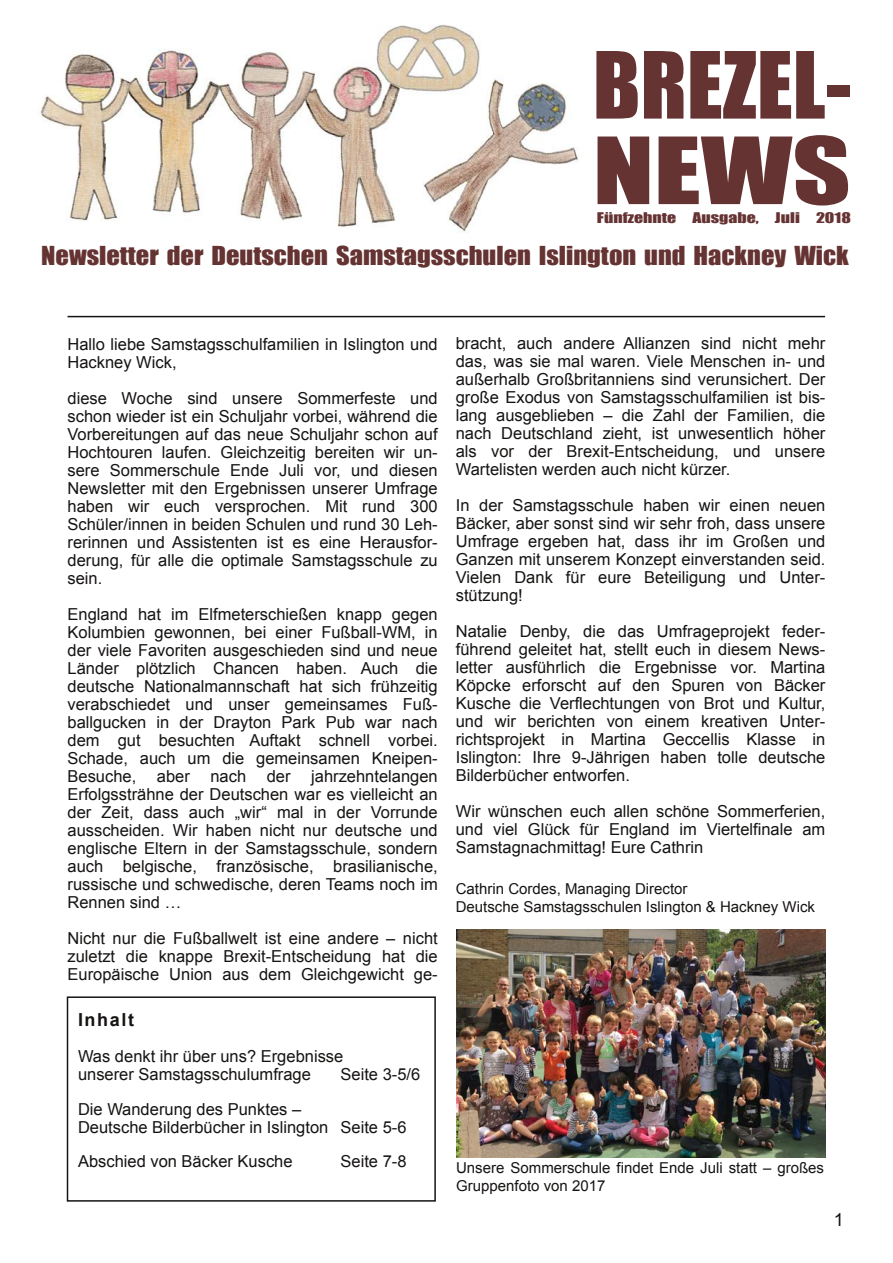
<style>
.page{position:relative;width:893px;height:1263px;background:#fff}
.page>*{position:absolute;margin:0;border:0;box-sizing:border-box;transform-origin:0 0}
.t1{font:85.5px/85.5px "Impact";color:#633}
.t2{font:24px "Impact";color:#633;scale:1.1 1}
.t3{font:700 18px "Arial";letter-spacing:.09em;color:#161413}
.t4{font:18px "Arial";color:#161413}
.t5{font:16.5px/18px "Arial";color:#161413;text-align:justify}
.t6{font:15px/18px "Arial";color:#161413}
.t7{font:13.5px "Impact";color:#633;scale:1.32 1}
</style>
<div class="page">
<img style="left:39px;top:25px;width:540px;height:208px">
<div style="left:67px;top:996px;width:369px;height:205px;border:2px solid #161413"></div>
<hr style="left:68px;top:316px;width:757px;height:1px;background:#161413">
<img style="left:456px;top:929px;width:369px;height:228px">
<h1 class="t1" style="left:593px;top:40px;width:259px">BREZEL-<br>NEWS</h1>
<p class="t7" style="left:597px;top:207px;width:194px">Fünfzehnte Ausgabe, Juli 2018</p>
<h2 class="t2" style="left:41px;top:237px;width:736px">Newsletter der Deutschen Samstagsschulen Islington und Hackney Wick</h2>
<p class="t5" style="left:68px;top:335px;width:372px">Hallo liebe Samstagsschulfamilien in Islington und<br>Hackney Wick,</p>
<p class="t5" style="left:68px;top:389px;width:372px">diese Woche sind unsere Sommerfeste und schon wieder ist ein Schuljahr vorbei, während die Vorbereitungen auf das neue Schuljahr schon auf Hochtouren laufen. Gleichzeitig bereiten wir un&shy;sere Sommerschule Ende Juli vor, und diesen Newsletter mit den Ergebnissen unserer Umfrage haben wir euch versprochen. Mit rund 300<br>Schüler/innen in beiden Schulen und rund 30 Leh&shy;rerinnen und Assistenten ist es eine Herausfor&shy;derung, für alle die optimale Samstagsschule zu sein.</p>
<p class="t5" style="left:68px;top:605px;width:372px">England hat im Elfmeterschießen knapp gegen Kolumbien gewonnen, bei einer Fußball-WM, in der viele Favoriten ausgeschieden sind und neue Länder plötzlich Chancen haben. Auch die deutsche Nationalmannschaft hat sich frühzeitig verabschiedet und unser gemeinsames Fuß&shy;ballgucken in der Drayton Park Pub war nach dem gut besuchten Auftakt schnell vorbei.<br>Schade, auch um die gemeinsamen Kneipen-Besuche, aber nach der jahrzehntelangen Erfolgssträhne der Deutschen war es vielleicht an der Zeit, dass auch „wir“ mal in der Vorrunde ausscheiden. Wir haben nicht nur deutsche und englische Eltern in der Samstagsschule, sondern auch belgische, französische, brasilianische, russische und schwedische, deren Teams noch im Rennen sind …</p>
<p class="t5" style="left:68px;top:929px;width:372px">Nicht nur die Fußballwelt ist eine andere – nicht zuletzt die knappe Brexit-Entscheidung hat die Europäische Union aus dem Gleichgewicht ge-</p>
<p class="t3" style="left:78px;top:1008px;width:58px">Inhalt</p>
<p class="t5" style="left:78px;top:1047px;width:267px">Was denkt ihr über uns? Ergebnisse unserer Samstagsschulumfrage</p>
<p class="t5" style="left:340px;top:1065px;width:81px">Seite 3-5/6</p>
<p class="t5" style="left:78px;top:1100px;width:330px">Die Wanderung des Punktes –<br>Deutsche Bilderbücher in Islington Seite 5-6</p>
<p class="t5" style="left:78px;top:1152px;width:216px">Abschied von Bäcker Kusche</p>
<p class="t5" style="left:340px;top:1152px;width:68px">Seite 7-8</p>
<p class="t5" style="left:456px;top:335px;width:371px">bracht, auch andere Allianzen sind nicht mehr das, was sie mal waren. Viele Menschen in- und außerhalb Großbritanniens sind verunsichert. Der große Exodus von Samstagsschulfamilien ist bis&shy;lang ausgeblieben – die Zahl der Familien, die nach Deutschland zieht, ist unwesentlich höher als vor der Brexit-Entscheidung, und unsere Wartelisten werden auch nicht kürzer.</p>
<p class="t5" style="left:456px;top:497px;width:371px">In der Samstagsschule haben wir einen neuen Bäcker, aber sonst sind wir sehr froh, dass unsere Umfrage ergeben hat, dass ihr im Großen und Ganzen mit unserem Konzept einverstanden seid.<br>Vielen Dank für eure Beteiligung und Unter&shy;stützung!</p>
<p class="t5" style="left:456px;top:623px;width:371px">Natalie Denby, die das Umfrageprojekt feder&shy;führend geleitet hat, stellt euch in diesem News&shy;letter ausführlich die Ergebnisse vor. Martina Köpcke erforscht auf den Spuren von Bäcker Kusche die Verflechtungen von Brot und Kultur, und wir berichten von einem kreativen Unter&shy;richtsprojekt in Martina Geccellis Klasse in Islington: Ihre 9-Jährigen haben tolle deutsche Bilderbücher entworfen.</p>
<p class="t5" style="left:456px;top:803px;width:371px">Wir wünschen euch allen schöne Sommerferien, und viel Glück für England im Viertelfinale am Samstagnachmittag! Eure Cathrin</p>
<p class="t6" style="left:456px;top:880px;width:361px">Cathrin Cordes, Managing Director<br>Deutsche Samstagsschulen Islington &amp; Hackney Wick</p>
<p class="t6" style="left:456px;top:1159px;width:369px">Unsere Sommerschule findet Ende Juli statt – großes<br>Gruppenfoto von 2017</p>
<p class="t4" style="left:834px;top:1208px;width:12px">1</p>
</div>
